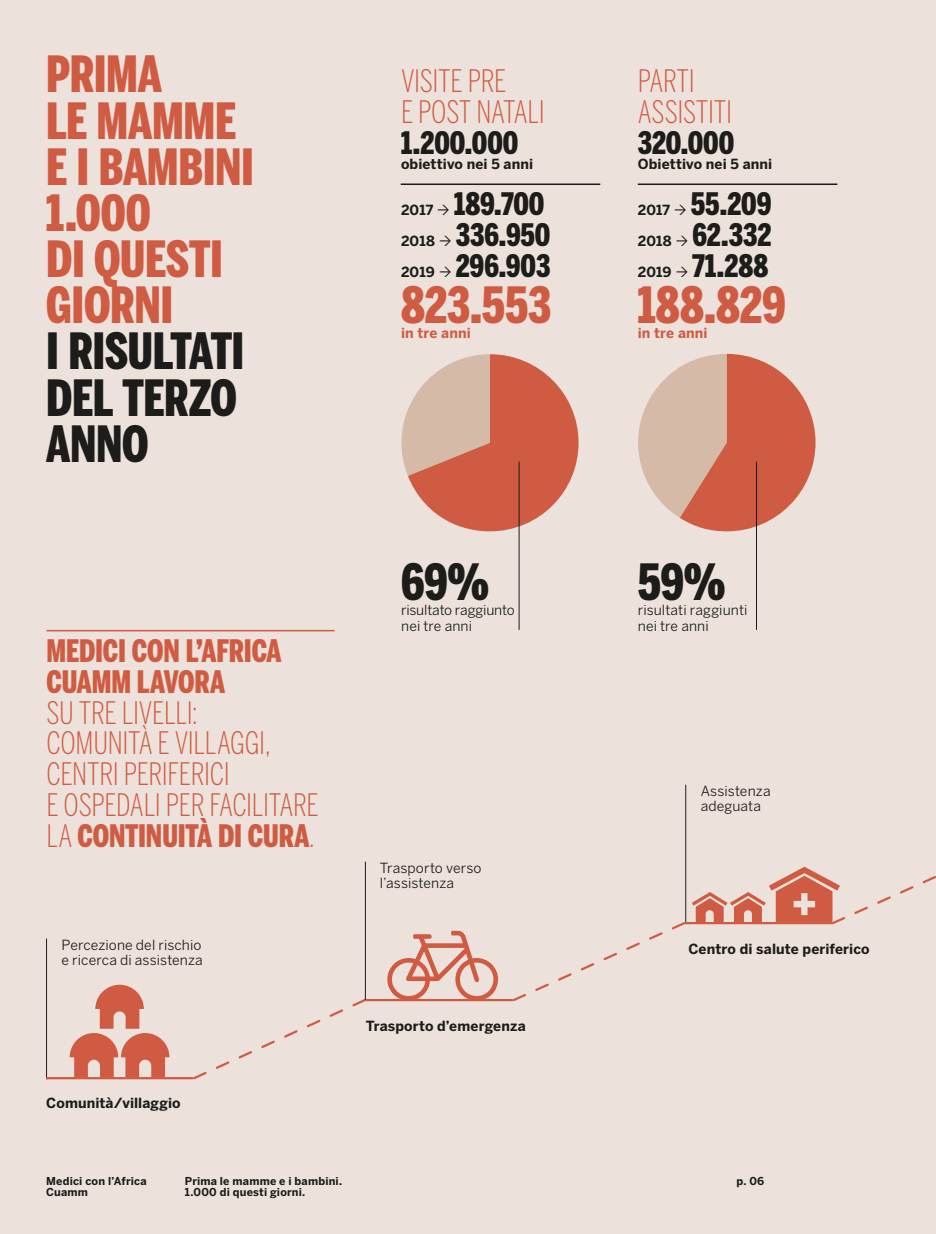
<style>
.page{position:relative;width:936px;height:1234px;background:#fff}
.page>*{position:absolute;margin:0;border:0;box-sizing:border-box;transform-origin:0 0}
.titolo{font:900 49.5px "Benton Sans Comp";letter-spacing:-.01em;color:#cf5c42}
.titolo-2{font:900 49.5px "Benton Sans Comp";letter-spacing:-.015em;color:#1c1c1a}
.txt{font:900 49.5px "Benton Sans Comp";letter-spacing:-.005em;color:#cf5c42}
.titolo-3{font:300 30.75px "Benton Sans Comp";letter-spacing:-.01em;color:#cf5c42}
.txt-2{font:900 30.75px "Benton Sans Comp";letter-spacing:-.005em;color:#1c1c1a}
.titolo-4{font:900 30.75px "Benton Sans Comp";letter-spacing:-.005em;color:#cf5c42}
.txt-3{font:300 30.75px "Benton Sans Comp";letter-spacing:-.01em;color:#cf5c42}
.titolo-5{font:900 30.75px "Benton Sans Comp";letter-spacing:-.005em;color:#1c1c1a}
.txt-4{font:13.8px/15.3px "Benton Sans";letter-spacing:.005em;color:#1c1c1a}
.txt-5{font:700 13.8px "Benton Sans";letter-spacing:.01em;color:#1c1c1a}
.titolo-6{font:700 13.8px "Benton Sans";letter-spacing:.01em;color:#cf5c42}
.txt-6{font:13.8px "Benton Sans";letter-spacing:-.015em;color:#1c1c1a}
.titolo-7{font:700 13.8px "Benton Sans";letter-spacing:.01em;color:#1c1c1a}
.t1{font:700 10.8px/11.6px "Benton Sans";letter-spacing:.02em;color:#1c1c1a}
.s1{font-weight:300}
.s2{font-family:"Benton Sans";font-weight:700;font-size:13.8px}
</style>
<div class="page">
<div style="left:0;top:0;width:935px;height:1233px;background:#ede2db"></div>
<svg style="left:387px;top:930px;width:111px;height:68px"></svg>
<svg style="left:70px;top:984px;width:99px;height:92px"></svg>
<svg style="left:510px;top:843px;width:425px;height:159px"></svg>
<svg style="left:191px;top:996px;width:177px;height:84px"></svg>
<hr style="left:46px;top:938px;width:1px;height:141px;background:#1c1c1a">
<hr style="left:685px;top:784px;width:1px;height:138px;background:#1c1c1a">
<hr style="left:365px;top:861px;width:1px;height:138px;background:#1c1c1a">
<hr style="left:46px;top:1076px;width:147px;height:3px;background:#cf5c42">
<hr style="left:685px;top:921px;width:146px;height:3px;background:#cf5c42">
<hr style="left:366px;top:998px;width:146px;height:3px;background:#cf5c42">
<hr style="left:400px;top:183px;width:200px;height:2px;background:#1c1c1a">
<hr style="left:637px;top:183px;width:200px;height:2px;background:#1c1c1a">
<hr style="left:46px;top:629px;width:288px;height:2px;background:#cf5c42">
<svg style="left:638px;top:354px;width:177px;height:177px"></svg>
<hr style="left:756px;top:461px;width:1px;height:168px;background:#1c1c1a">
<svg style="left:401px;top:354px;width:177px;height:177px"></svg>
<hr style="left:518px;top:461px;width:1px;height:168px;background:#1c1c1a">
<p class="titolo" style="left:46px;top:45px;width:117px">PRIMA</p>
<p class="titolo" style="left:46px;top:92px;width:191px">LE MAMME</p>
<p class="titolo" style="left:46px;top:138px;width:209px">E I BAMBINI</p>
<p class="titolo" style="left:46px;top:184px;width:106px">1.000</p>
<p class="titolo" style="left:46px;top:230px;width:178px">DI QUESTI</p>
<p class="titolo" style="left:46px;top:276px;width:128px">GIORNI</p>
<p class="titolo-2" style="left:46px;top:322px;width:200px">I RISULTATI</p>
<p class="titolo-2" style="left:46px;top:368px;width:192px">DEL TERZO</p>
<p class="titolo-2" style="left:46px;top:414px;width:104px">ANNO</p>
<p class="titolo-4" style="left:46px;top:632px;width:236px">MEDICI CON L’AFRICA</p>
<p class="titolo-4" style="left:46px;top:663px;width:180px">CUAMM LAVORA</p>
<p class="titolo-3" style="left:46px;top:694px;width:153px">SU TRE LIVELLI:</p>
<p class="titolo-3" style="left:46px;top:725px;width:226px">COMUNITÀ E VILLAGGI,</p>
<p class="titolo-3" style="left:46px;top:756px;width:185px">CENTRI PERIFERICI</p>
<p class="titolo-3" style="left:46px;top:786px;width:274px">E OSPEDALI PER FACILITARE</p>
<p class="titolo-4" style="left:46px;top:817px;width:270px"><span class="s1">LA</span> CONTINUITÀ DI CURA<span class="s1">.</span></p>
<p class="txt-4" style="left:61px;top:936px;width:141px">Percezione del rischio</p>
<p class="txt-4" style="left:61px;top:951px;width:143px">e ricerca di assistenza</p>
<p class="txt-5" style="left:46px;top:1094px;width:136px">Comunità/villaggio</p>
<p class="txt-3" style="left:401px;top:63px;width:107px">VISITE PRE</p>
<p class="txt-3" style="left:401px;top:94px;width:145px">E POST NATALI</p>
<p class="txt-2" style="left:401px;top:125px;width:119px">1.200.000</p>
<p class="txt-5" style="left:401px;top:156px;width:134px">obiettivo nei 5 anni</p>
<p class="txt-2" style="left:401px;top:186px;width:145px"><span class="s2">2017</span> 189.700</p>
<p class="txt-2" style="left:401px;top:217px;width:151px"><span class="s2">2018</span> 336.950</p>
<p class="txt-2" style="left:401px;top:248px;width:151px"><span class="s2">2019</span> 296.903</p>
<p class="txt" style="left:401px;top:276px;width:152px">823.553</p>
<p class="titolo-6" style="left:401px;top:325px;width:71px">in tre anni</p>
<p class="titolo-2" style="left:401px;top:553px;width:89px">69%</p>
<p class="txt-6" style="left:401px;top:602px;width:115px">risultato raggiunto</p>
<p class="txt-4" style="left:401px;top:618px;width:72px">nei tre anni</p>
<p class="txt-4" style="left:379px;top:859px;width:103px">Trasporto verso l’assistenza</p>
<p class="txt-5" style="left:366px;top:1017px;width:161px">Trasporto d’emergenza</p>
<p class="txt-3" style="left:637px;top:63px;width:59px">PARTI</p>
<p class="txt-3" style="left:637px;top:94px;width:96px">ASSISTITI</p>
<p class="txt-2" style="left:637px;top:124px;width:98px">320.000</p>
<p class="titolo-7" style="left:637px;top:156px;width:136px">Obiettivo nei 5 anni</p>
<p class="titolo-5" style="left:637px;top:186px;width:135px"><span class="s2">2017</span> 55.209</p>
<p class="titolo-5" style="left:637px;top:217px;width:135px"><span class="s2">2018</span> 62.332</p>
<p class="titolo-5" style="left:637px;top:247px;width:132px"><span class="s2">2019</span> 71.288</p>
<p class="titolo" style="left:637px;top:276px;width:149px">188.829</p>
<p class="titolo-6" style="left:637px;top:325px;width:71px">in tre anni</p>
<p class="titolo-2" style="left:637px;top:553px;width:89px">59%</p>
<p class="txt-4" style="left:637px;top:602px;width:111px">risultati raggiunti</p>
<p class="txt-4" style="left:637px;top:618px;width:72px">nei tre anni</p>
<p class="txt-4" style="left:700px;top:782px;width:71px">Assistenza adeguata</p>
<p class="txt-5" style="left:688px;top:940px;width:183px">Centro di salute periferico</p>
<p class="t1" style="left:46px;top:1174px;width:102px">Medici con l’Africa</p>
<p class="t1" style="left:736px;top:1174px;width:29px">p. 06</p>
<p class="t1" style="left:46px;top:1185px;width:43px">Cuamm</p>
<p class="t1" style="left:185px;top:1174px;width:159px">Prima le mamme e i bambini.<br>1.000 di questi giorni.</p>
</div>
